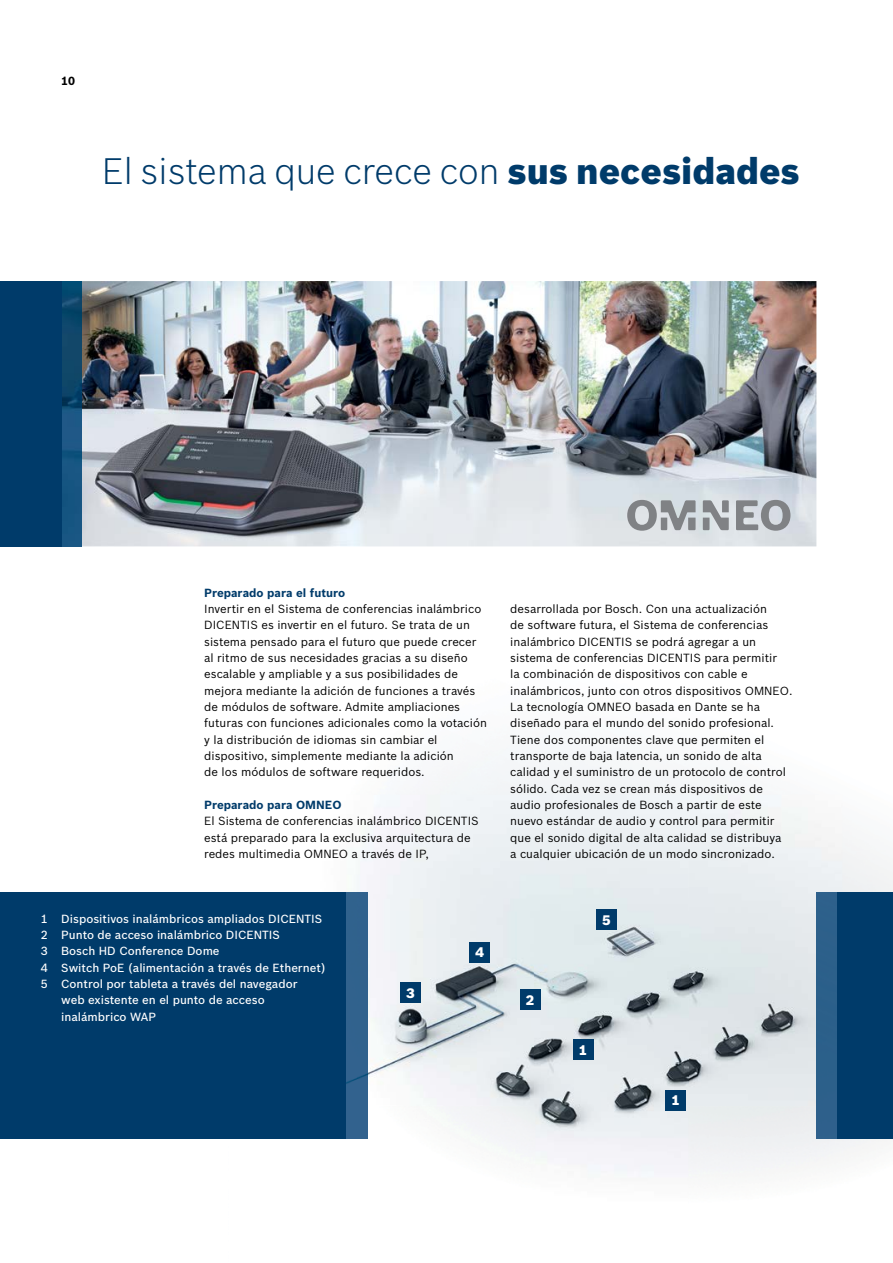
<style>
.page{position:relative;width:893px;height:1263px;background:#fff}
.page>*{position:absolute;margin:0;border:0;box-sizing:border-box;transform-origin:0 0}
.t1{font:300 36px "Bosch Sans";color:#003b6a}
.t2{font:900 13.5px "Bosch Sans";color:#fff}
.t3{font:11.55px/16.4px "Bosch Sans";color:#000}
.t4{font:500 11.55px "Bosch Sans";color:#fff}
.t5{font:700 11.55px "Bosch Sans";color:#003b6a}
.t6{font:700 11.55px "Bosch Sans";color:#000}
.s1{font-weight:900}
</style>
<div class="page">
<img style="left:357px;top:795px;width:331px;height:104px">
<img style="left:688px;top:795px;width:154px;height:311px">
<img style="left:367px;top:899px;width:168px;height:207px">
<img style="left:535px;top:899px;width:154px;height:275px">
<img style="left:228px;top:1106px;width:307px;height:47px">
<img style="left:688px;top:1106px;width:205px;height:68px">
<div style="left:0;top:892px;width:347px;height:246px;background:#003b6a"></div>
<div style="left:837px;top:892px;width:56px;height:246px;background:#003b6a"></div>
<img style="left:82px;top:281px;width:734px;height:265px">
<div style="left:816px;top:892px;width:21px;height:246px;background:#2c608a"></div>
<div style="left:347px;top:892px;width:20px;height:246px;background:#31628d"></div>
<img style="left:61px;top:281px;width:21px;height:265px">
<div style="left:0;top:281px;width:61px;height:265px;background:#003b6a"></div>
<svg style="left:627px;top:500px;width:69px;height:31px;background:#a8acaf"></svg>
<svg style="left:703px;top:500px;width:26px;height:30px"></svg>
<svg style="left:736px;top:500px;width:54px;height:31px;background:#a5a8ad"></svg>
<div style="left:520px;top:990px;width:20px;height:20px;background:#003b6a"></div>
<div style="left:470px;top:942px;width:20px;height:20px;background:#003b6a"></div>
<div style="left:596px;top:909px;width:20px;height:21px;background:#003b6a"></div>
<div style="left:400px;top:983px;width:20px;height:20px;background:#003b6a"></div>
<div style="left:573px;top:1040px;width:20px;height:20px;background:#003b6a"></div>
<div style="left:665px;top:1090px;width:21px;height:20px;background:#003b6a"></div>
<p class="t6" style="left:61px;top:72px;width:15px">10</p>
<h1 class="t1" style="left:102px;top:146px;width:699px">El sistema que crece con <span class="s1">sus necesidades</span></h1>
<p class="t5" style="left:204px;top:584px;width:142px">Preparado para el futuro</p>
<p class="t3" style="left:204px;top:600px;width:284px">Invertir en el Sistema de conferencias inalámbrico DICENTIS es invertir en el futuro. Se trata de un sistema pensado para el futuro que puede crecer al ritmo de sus necesidades gracias a su diseño escalable y ampliable y a sus posibilidades de mejora mediante la adición de funciones a través de módulos de software. Admite ampliaciones futuras con funciones adicionales como la votación y la distribución de idiomas sin cambiar el dispositivo, simplemente mediante la adición<br>de los módulos de software requeridos.</p>
<p class="t5" style="left:204px;top:796px;width:139px">Preparado para OMNEO</p>
<p class="t3" style="left:204px;top:812px;width:276px">El Sistema de conferencias inalámbrico DICENTIS está preparado para la exclusiva arquitectura de redes multimedia OMNEO a través de IP,</p>
<p class="t3" style="left:510px;top:600px;width:284px">desarrollada por Bosch. Con una actualización<br>de software futura, el Sistema de conferencias inalámbrico DICENTIS se podrá agregar a un sistema de conferencias DICENTIS para permitir<br>la combinación de dispositivos con cable e inalámbricos, junto con otros dispositivos OMNEO.<br>La tecnología OMNEO basada en Dante se ha diseñado para el mundo del sonido profesional.<br>Tiene dos componentes clave que permiten el transporte de baja latencia, un sonido de alta calidad y el suministro de un protocolo de control sólido. Cada vez se crean más dispositivos de audio profesionales de Bosch a partir de este nuevo estándar de audio y control para permitir que el sonido digital de alta calidad se distribuya<br>a cualquier ubicación de un modo sincronizado.</p>
<p class="t4" style="left:41px;top:910px;width:283px">1 Dispositivos inalámbricos ampliados DICENTIS</p>
<p class="t4" style="left:41px;top:926px;width:241px">2 Punto de acceso inalámbrico DICENTIS</p>
<p class="t4" style="left:41px;top:942px;width:180px">3 Bosch HD Conference Dome</p>
<p class="t4" style="left:41px;top:959px;width:286px">4 Switch PoE (alimentación a través de Ethernet)</p>
<p class="t4" style="left:41px;top:975px;width:258px">5 Control por tableta a través del navegador</p>
<p class="t4" style="left:61px;top:991px;width:205px">web existente en el punto de acceso</p>
<p class="t4" style="left:61px;top:1008px;width:96px">inalámbrico WAP</p>
<p class="t2" style="left:406px;top:982px;width:10px">3</p>
<p class="t2" style="left:475px;top:942px;width:10px">4</p>
<p class="t2" style="left:526px;top:989px;width:10px">2</p>
<p class="t2" style="left:602px;top:909px;width:10px">5</p>
<p class="t2" style="left:579px;top:1039px;width:10px">1</p>
<p class="t2" style="left:671px;top:1090px;width:10px">1</p>
</div>
